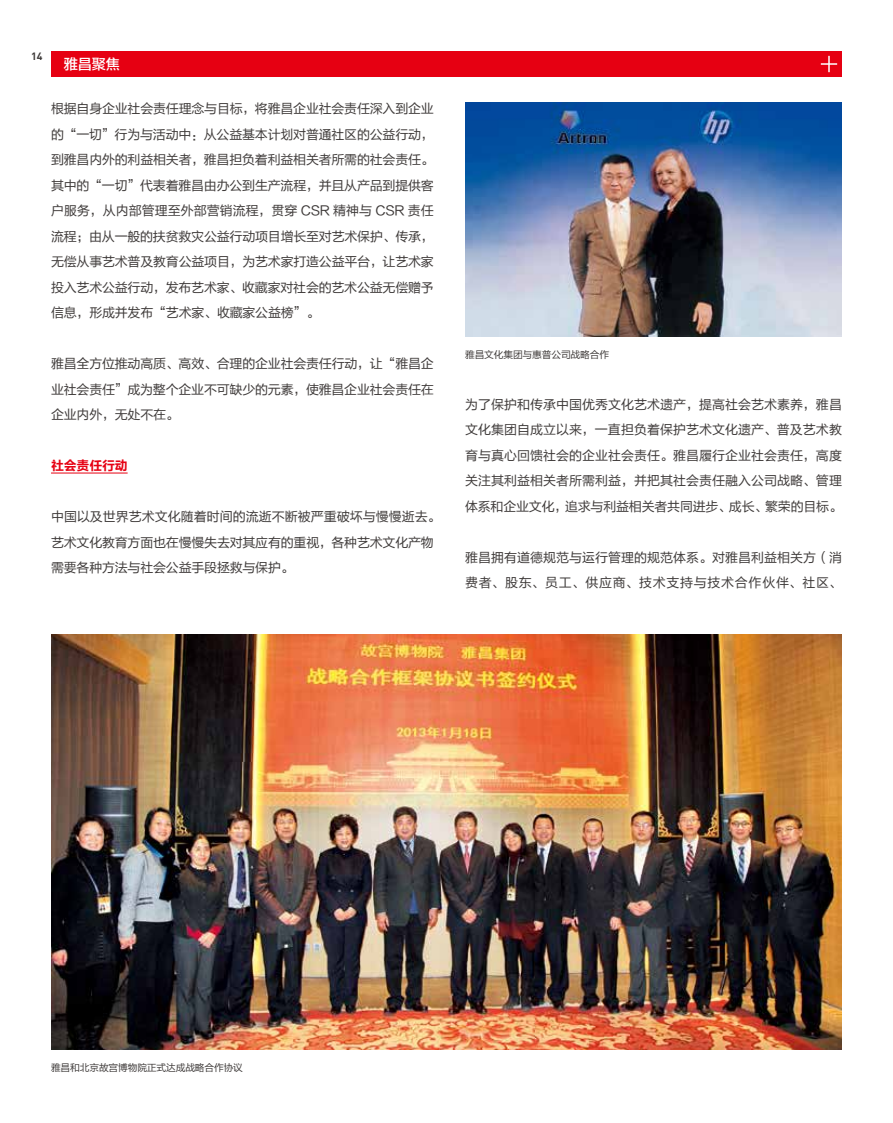
<style>
.page{position:relative;width:893px;height:1123px;background:#fff}
.page>*{position:absolute;margin:0;border:0;box-sizing:border-box;transform-origin:0 0}
.t1{font:14.25px "FZLTZHK GBK1 0";color:#fff}
.t2{font:12.9px/25.5px "FZLTHK GBK1 0";letter-spacing:-.015em;color:#3e3a39;text-align:justify}
.t3{font:12.9px/25.5px "FZLTHK GBK1 0";letter-spacing:.005em;color:#3e3a39}
.t4{font:12.9px "FZLTCHK GBK1 0";letter-spacing:-.015em;color:#e60012}
.t5{font:700 10.5px "DIN";color:#3e3a39}
.t6{font:9.75px "FZLTHK GBK1 0";letter-spacing:-.015em;color:#3e3a39}
</style>
<div class="page">
<div style="left:51px;top:51px;width:791px;height:26px;background:#e60012"></div>
<svg style="left:821px;top:56px;width:16px;height:16px"></svg>
<hr style="left:51px;top:473px;width:77px;height:1px;background:#e60012">
<img style="left:51px;top:634px;width:791px;height:415px">
<img style="left:465px;top:102px;width:377px;height:235px">
<p class="t5" style="left:31px;top:49px;width:13px">14</p>
<p class="t1" style="left:64px;top:56px;width:58px">雅昌聚焦</p>
<p class="t2" style="left:51px;top:96px;width:384px">根据自身企业社会责任理念与目标，将雅昌企业社会责任深入到企业的“一切”行为与活动中：从公益基本计划对普通社区的公益行动，到雅昌内外的利益相关者，雅昌担负着利益相关者所需的社会责任。其中的“一切”代表着雅昌由办公到生产流程，并且从产品到提供客户服务，从内部管理至外部营销流程，贯穿 CSR 精神与 CSR 责任流程；由从一般的扶贫救灾公益行动项目增长至对艺术保护、传承，无偿从事艺术普及教育公益项目，为艺术家打造公益平台，让艺术家投入艺术公益行动，发布艺术家、收藏家对社会的艺术公益无偿赠予信息，形成并发布“艺术家、收藏家公益榜”。</p>
<p class="t2" style="left:51px;top:351px;width:384px">雅昌全方位推动高质、高效、合理的企业社会责任行动，让“雅昌企业社会责任”成为整个企业不可缺少的元素，使雅昌企业社会责任在企业内外，无处不在。</p>
<p class="t4" style="left:51px;top:459px;width:78px">社会责任行动</p>
<p class="t2" style="left:51px;top:504px;width:391px;text-align:left">中国以及世界艺术文化随着时间的流逝不断被严重破坏与慢慢逝去。艺术文化教育方面也在慢慢失去对其应有的重视，各种艺术文化产物需要各种方法与社会公益手段拯救与保护。</p>
<p class="t6" style="left:465px;top:350px;width:146px">雅昌文化集团与惠普公司战略合作</p>
<p class="t2" style="left:465px;top:392px;width:378px">为了保护和传承中国优秀文化艺术遗产，提高社会艺术素养，雅昌文化集团自成立以来，一直担负着保护艺术文化遗产、普及艺术教育与真心回馈社会的企业社会责任。雅昌履行企业社会责任，高度关注其利益相关者所需利益，并把其社会责任融入公司战略、管理体系和企业文化，追求与利益相关者共同进步、成长、繁荣的目标。</p>
<p class="t3" style="left:465px;top:545px;width:378px">雅昌拥有道德规范与运行管理的规范体系。对雅昌利益相关方（消费者、股东、员工、供应商、技术支持与技术合作伙伴、社区、</p>
<p class="t6" style="left:51px;top:1061px;width:194px">雅昌和北京故宫博物院正式达成战略合作协议</p>
</div>
